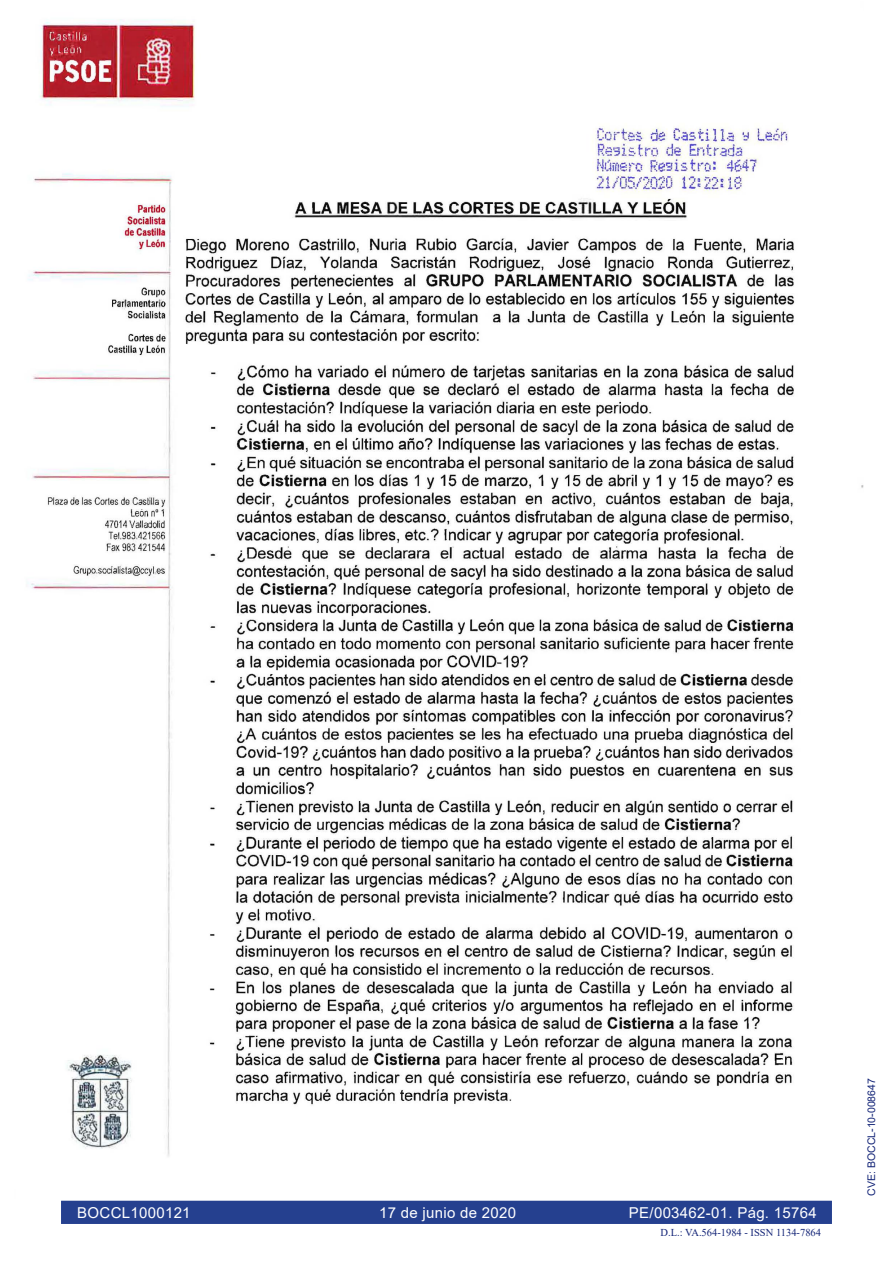
<style>
.page{position:relative;width:893px;height:1263px;background:#fff}
.page>*{position:absolute;margin:0;border:0;box-sizing:border-box;transform-origin:0 0}
.E_CVE{font:15px "Arial";letter-spacing:.02em;color:#fff}
.t1{font:10.5px "Times New Roman";color:#132477}
.t2{font:10.5px "Arial";color:#132477}
</style>
<div class="page">
<div style="left:60px;top:1200px;width:773px;height:25px;background:#25408f"></div>
<div style="left:60px;top:1199px;width:773px;height:26px;border:2px solid #fff"></div>
<img style="left:27px;top:19px;width:836px;height:1181px">
<p class="E_CVE" style="left:77px;top:1202px;width:115px">BOCCL1000121</p>
<p class="E_CVE" style="left:379px;top:1202px;width:139px">17 de junio de 2020</p>
<p class="E_CVE" style="left:629px;top:1202px;width:189px">PE/003462-01. Pág. 15764</p>
<p class="t1" style="left:661px;top:1225px;width:162px">D.L.: VA.564-1984 - ISSN 1134-7864</p>
<p class="t2" style="left:864px;top:1195px;width:119px;rotate:-90deg">CVE: BOCCL-10-008647</p>
</div>
